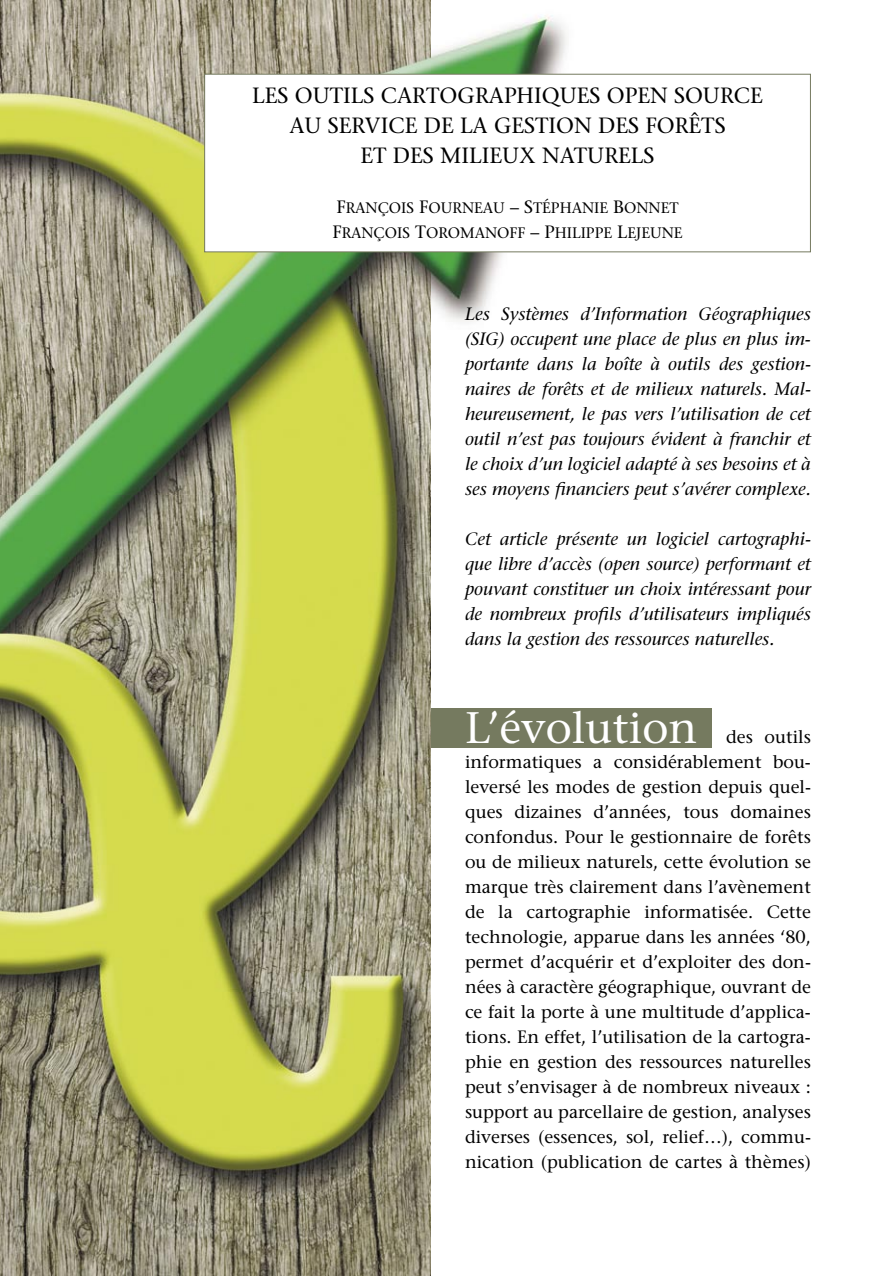
<style>
.page{position:relative;width:879px;height:1276px;background:#fff}
.page>*{position:absolute;margin:0;border:0;box-sizing:border-box;transform-origin:0 0}
.t1{font:44px "Stone Serif";color:#fff}
.t2{font:22px/30px "Stone Serif";color:#000;text-align:center}
.t3{font:17.8px/25px "Stone Serif";color:#000;text-align:justify}
.t4{font:italic 17.8px/25px "Stone Serif";color:#000;text-align:justify}
.t5{font:15.2px/25px "Stone Serif";color:#000}
.s1{font-size:17.8px}
</style>
<div class="page">
<img style="left:0;top:0;width:587px;height:1276px">
<div style="left:431px;top:708px;width:281px;height:40px;background:#757a5f"></div>
<svg style="left:204px;top:74px;width:607px;height:178px"></svg>
<p class="t2" style="left:252px;top:80px;width:512px">LES OUTILS CARTOGRAPHIQUES OPEN SOURCE<br>AU SERVICE DE LA GESTION DES FORÊTS<br>ET DES MILIEUX NATURELS</p>
<p class="t5" style="left:332px;top:195px;width:352px"><span class="s1">F</span>RANÇOIS <span class="s1">F</span>OURNEAU <span class="s1">– S</span>TÉPHANIE <span class="s1">B</span>ONNET<br><span class="s1">F</span>RANÇOIS <span class="s1">T</span>OROMANOFF <span class="s1">– P</span>HILIPPE <span class="s1">L</span>EJEUNE</p>
<p class="t4" style="left:465px;top:301px;width:347px">Les Systèmes d’Information Géographiques (SIG) occupent une place de plus en plus im&shy;portante dans la boîte à outils des gestion&shy;naires de forêts et de milieux naturels. Mal&shy;heureusement, le pas vers l’utilisation de cet outil n’est pas toujours évident à franchir et le choix d’un logiciel adapté à ses besoins et à ses moyens financiers peut s’avérer complexe.</p>
<p class="t4" style="left:465px;top:526px;width:347px">Cet article présente un logiciel cartographi&shy;que libre d’accès (open source) performant et pouvant constituer un choix intéressant pour de nombreux profils d’utilisateurs impliqués dans la gestion des ressources naturelles.</p>
<h1 class="t1" style="left:465px;top:701px;width:234px">L’évolution</h1>
<p class="t3" style="left:465px;top:724px;width:347px;text-indent:261px">des outils informatiques a considérablement bou&shy;leversé les modes de gestion depuis quel&shy;ques dizaines d’années, tous domaines confondus. Pour le gestionnaire de forêts ou de milieux naturels, cette évolution se marque très clairement dans l’avènement de la cartographie informatisée. Cette technologie, apparue dans les années ‘80, permet d’acquérir et d’exploiter des don&shy;nées à caractère géographique, ouvrant de ce fait la porte à une multitude d’applica&shy;tions. En effet, l’utilisation de la cartogra&shy;phie en gestion des ressources naturelles peut s’envisager à de nombreux niveaux : support au parcellaire de gestion, analyses diverses (essences, sol, relief…), commu&shy;nication (publication de cartes à thèmes)</p>
</div>
